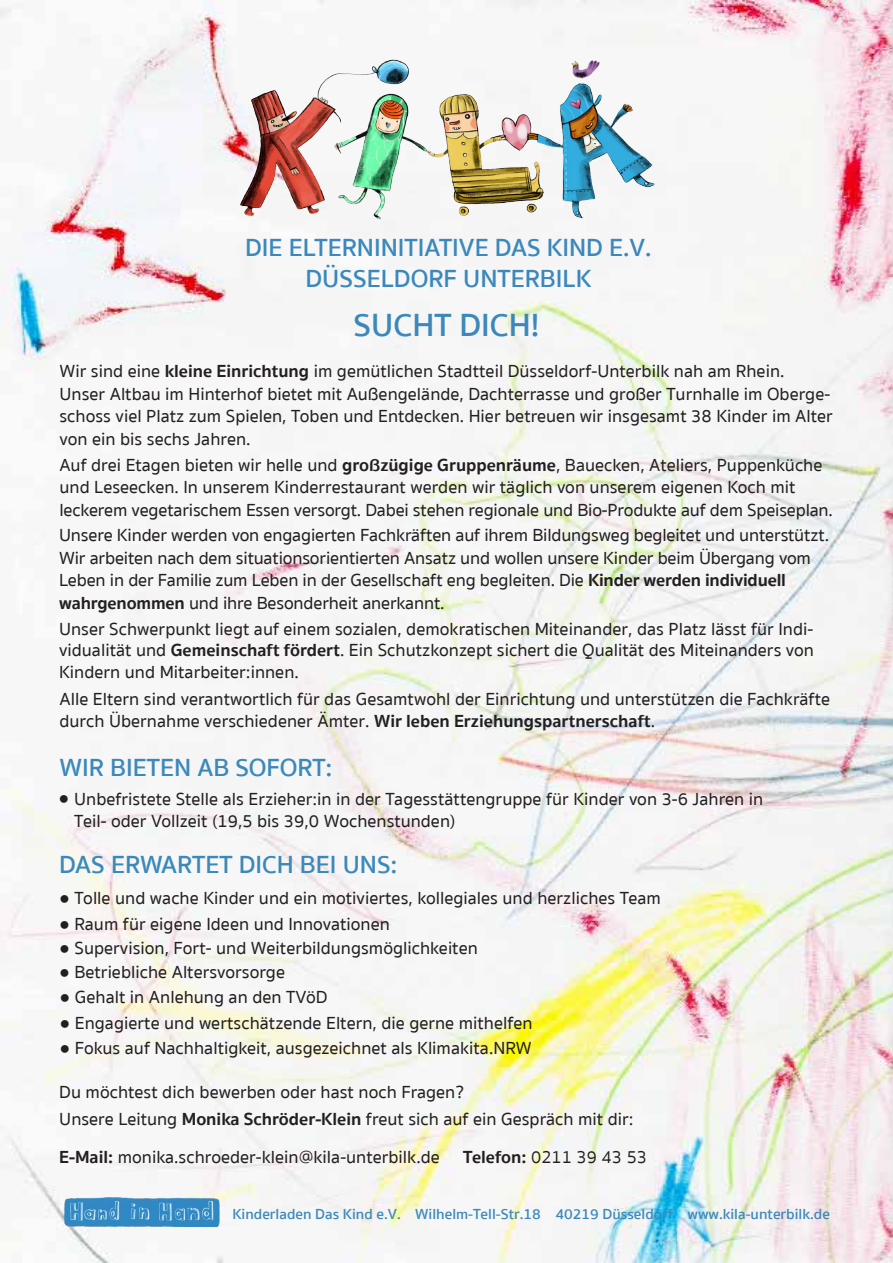
<style>
.page{position:relative;width:893px;height:1263px;background:#fff}
.page>*{position:absolute;margin:0;border:0;box-sizing:border-box;transform-origin:0 0}
.t1{font:600 33px "Sukhumvit Set";color:#3b89bb}
.t2{font:600 25.5px "Sukhumvit Set";color:#3b88bc}
.t3{font:600 25.5px "Sukhumvit Set";color:#3b89bb}
.t4{font:500 18px/22.5px "Sukhumvit Set";color:#231f20}
.t5{font:18px "Sukhumvit Set Text";color:#231f20}
.t6{font:600 15px "Sukhumvit Set";color:#3b89bb}
.s1{font-weight:700}
.s2{font-family:"Arial";font-weight:400}
.s3{font-family:"Sukhumvit Set";font-weight:700}
</style>
<div class="page">
<img style="left:0;top:0;width:893px;height:1263px">
<img style="left:233px;top:58px;width:427px;height:169px">
<img style="left:62px;top:1194px;width:160px;height:32px">
<p class="t2" style="left:245px;top:229px;width:408px">DIE ELTERNINITIATIVE DAS KIND E.V.</p>
<p class="t2" style="left:306px;top:260px;width:287px">DÜSSELDORF UNTERBILK</p>
<p class="t1" style="left:354px;top:301px;width:187px">SUCHT DICH!</p>
<p class="t4" style="left:60px;top:361px;width:775px">Wir sind eine <span class="s1">kleine Einrichtung</span> im gemütlichen Stadtteil Düsseldorf-Unterbilk nah am Rhein.<br>Unser Altbau im Hinterhof bietet mit Außengelände, Dachterrasse und großer Turnhalle im Oberge&shy;schoss viel Platz zum Spielen, Toben und Entdecken. Hier betreuen wir insgesamt 38 Kinder im Alter von ein bis sechs Jahren.</p>
<p class="t4" style="left:60px;top:454px;width:775px">Auf drei Etagen bieten wir helle und <span class="s1">großzügige Gruppenräume</span>, Bauecken, Ateliers, Puppenküche und Leseecken. In unserem Kinderrestaurant werden wir täglich von unserem eigenen Koch mit leckerem vegetarischem Essen versorgt. Dabei stehen regionale und Bio-Produkte auf dem Speiseplan.</p>
<p class="t4" style="left:59px;top:525px;width:771px">Unsere Kinder werden von engagierten Fachkräften auf ihrem Bildungsweg begleitet und unterstützt.<br>Wir arbeiten nach dem situationsorientierten Ansatz und wollen unsere Kinder beim Übergang vom Leben in der Familie zum Leben in der Gesellschaft eng begleiten. Die <span class="s1">Kinder werden individuell wahrgenommen</span> und ihre Besonderheit anerkannt.</p>
<p class="t4" style="left:59px;top:618px;width:756px;line-height:21.6px;text-align:justify">Unser Schwerpunkt liegt auf einem sozialen, demokratischen Miteinander, das Platz lässt für Indi&shy;vidualität und <span class="s1">Gemeinschaft fördert</span>. Ein Schutzkonzept sichert die Qualität des Miteinanders von Kindern und Mitarbeiter:innen.</p>
<p class="t4" style="left:60px;top:689px;width:772px;line-height:21.6px">Alle Eltern sind verantwortlich für das Gesamtwohl der Einrichtung und unterstützen die Fachkräfte durch Übernahme verschiedener Ämter. <span class="s1">Wir leben Erziehungspartnerschaft</span>.</p>
<p class="t3" style="left:60px;top:749px;width:275px">WIR BIETEN AB SOFORT:</p>
<p class="t4" style="left:58px;top:788px;width:706px"><span class="s2">●</span> Unbefristete Stelle als Erzieher:in in der Tagesstättengruppe für Kinder von 3-6 Jahren in</p>
<p class="t4" style="left:74px;top:811px;width:383px">Teil- oder Vollzeit (19,5 bis 39,0 Wochenstunden)</p>
<p class="t3" style="left:59px;top:846px;width:340px">DAS ERWARTET DICH BEI UNS:</p>
<p class="t4" style="left:59px;top:887px;width:603px"><span class="s2">●</span> Tolle und wache Kinder und ein motiviertes, kollegiales und herzliches Team</p>
<p class="t4" style="left:59px;top:913px;width:332px"><span class="s2">●</span> Raum für eigene Ideen und Innovationen</p>
<p class="t4" style="left:59px;top:937px;width:420px"><span class="s2">●</span> Supervision, Fort- und Weiterbildungsmöglichkeiten</p>
<p class="t4" style="left:60px;top:987px;width:269px"><span class="s2">●</span> Gehalt in Anlehung an den TVöD</p>
<p class="t4" style="left:60px;top:1012px;width:474px"><span class="s2">●</span> Engagierte und wertschätzende Eltern, die gerne mithelfen</p>
<p class="t4" style="left:60px;top:1037px;width:474px"><span class="s2">●</span> Fokus auf Nachhaltigkeit, ausgezeichnet als Klimakita.NRW</p>
<p class="t4" style="left:59px;top:962px;width:227px"><span class="s2">●</span> Betriebliche Altersvorsorge</p>
<p class="t4" style="left:59px;top:1081px;width:407px">Du möchtest dich bewerben oder hast noch Fragen?</p>
<p class="t4" style="left:59px;top:1108px;width:576px">Unsere Leitung <span class="s1">Monika Schröder-Klein</span> freut sich auf ein Gespräch mit dir:</p>
<p class="t4" style="left:59px;top:1146px;width:382px"><span class="s1">E-Mail:</span> monika.schroeder-klein@kila-unterbilk.de</p>
<p class="t5" style="left:463px;top:1145px;width:185px"><span class="s3">Telefon:</span> 0211 39 43 53</p>
<p class="t6" style="left:232px;top:1203px;width:599px">Kinderladen Das Kind e.V. Wilhelm-Tell-Str.18 40219 Düsseldorf www.kila-unterbilk.de</p>
</div>
